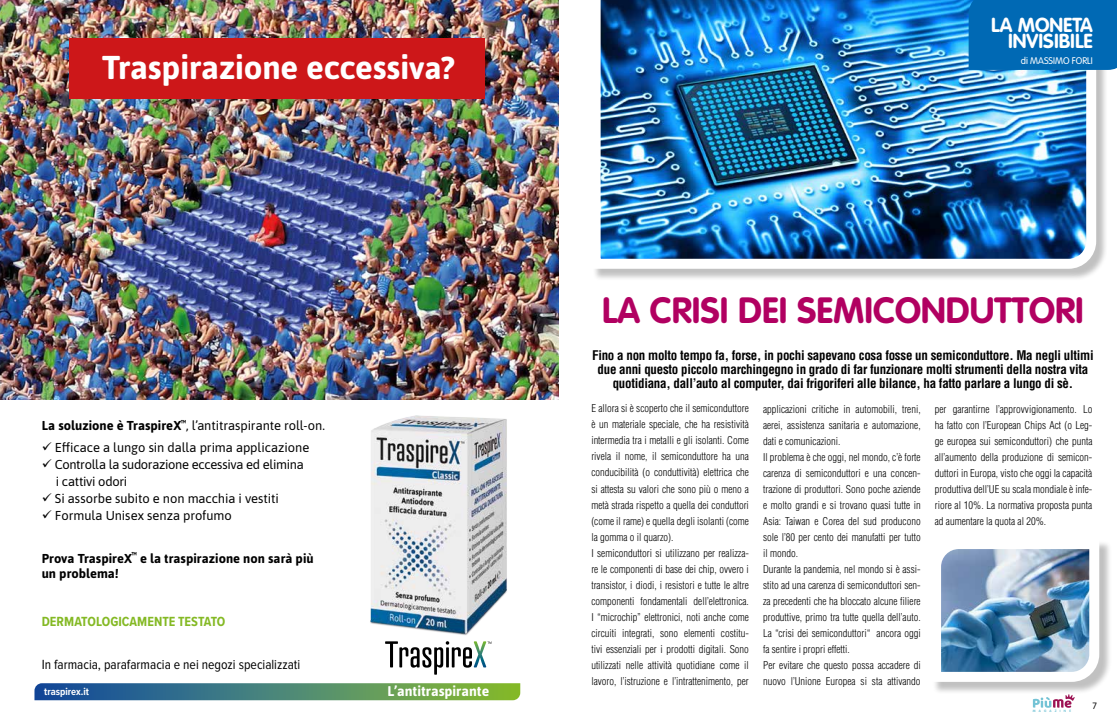
<style>
.page{position:relative;width:1117px;height:723px;background:#fff}
.page>*{position:absolute;margin:0;border:0;box-sizing:border-box;transform-origin:0 0}
.t1{font:700 36px "VAG Rounded";color:#b10061}
.t2{font:700 33px "Asap";letter-spacing:-.005em;color:#fff}
.t3{font:700 20px/16px "VAG Rounded";color:#fff;text-align:right}
.t4{font:700 14px "Asap";color:#fff}
.t5{font:13.7px "Proxima Nova Cond";color:#000}
.t6{font:700 13.7px "Proxima Nova Cond";color:#84b924}
.t7{font:700 condensed 13px/14px "Helvetica";letter-spacing:-.02em;color:#000;text-align:center}
.t8{font:12.9px/17px "Asap";letter-spacing:-.01em;color:#000}
.t9{font:700 12.9px/15.5px "Asap";letter-spacing:.005em;color:#000}
.t10{font:300 condensed 10.5px/16px "Helvetica";color:#000}
.t11{font:700 10.5px "Proxima Nova Cond";color:#fff}
.t12{font:300 9.5px "VAG Rounded";color:#fff}
.t13{font:300 9px "VAG Rounded";color:#000}
.t14{font:700 3.3px "VAG Rounded";letter-spacing:.955em;color:#71c2d5}
.s1{font-size:31.7px}
.s2{font-weight:700}
</style>
<div class="page">
<div style="left:592px;top:0;width:517px;height:281px;background:#000;opacity:.25"></div>
<img style="left:592px;top:0;width:509px;height:274px">
<div style="left:969px;top:0;width:148px;height:70px;background:#0069b4"></div>
<div style="left:932px;top:540px;width:180px;height:154px;background:#000;opacity:.25"></div>
<img style="left:932px;top:540px;width:172px;height:147px">
<svg style="left:1033px;top:694px;width:42px;height:14px"></svg>
<img style="left:0;top:0;width:558px;height:399px">
<div style="left:69px;top:38px;width:416px;height:60px;background:#cd1719"></div>
<svg style="left:34px;top:683px;width:486px;height:18px;background:#558b78"></svg>
<svg style="left:385px;top:641px;width:107px;height:34px"></svg>
<img style="left:370px;top:415px;width:137px;height:220px">
<h2 class="t2" style="left:102px;top:48px;width:354px">Traspirazione eccessi<span class="s1">va?</span></h2>
<p class="t8" style="left:42px;top:416px;width:285px"><span class="s2">La soluzione è TraspireX</span><sup>™</sup>, l’antitraspirante roll-on.</p>
<p class="t8" style="left:42px;top:438px;width:269px">✓ Efficace a lungo sin dalla prima applicazione</p>
<p class="t8" style="left:56px;top:455px;width:249px;text-indent:-14px">✓ Controlla la sudorazione eccessiva ed elimina i cattivi odori</p>
<p class="t8" style="left:42px;top:489px;width:239px">✓ Si assorbe subito e non macchia i vestiti</p>
<p class="t8" style="left:42px;top:506px;width:192px">✓ Formula Unisex senza profumo</p>
<p class="t9" style="left:42px;top:550px;width:274px">Prova TraspireX<sup>™</sup> e la traspirazione non sarà più un problema!</p>
<h3 class="t6" style="left:42px;top:611px;width:185px">DERMATOLOGICAMENTE TESTATO</h3>
<h3 class="t5" style="left:42px;top:656px;width:260px">In farmacia, parafarmacia e nei negozi specializzati</h3>
<p class="t11" style="left:44px;top:684px;width:46px">traspirex.it</p>
<h3 class="t4" style="left:387px;top:683px;width:103px">L’antitraspirante</h3>
<h3 class="t3" style="left:991px;top:17px;width:103px">LA MONETA<br>INVISIBILE</h3>
<p class="t12" style="left:1021px;top:56px;width:74px">di MASSIMO FORLI</p>
<h1 class="t1" style="left:602px;top:290px;width:483px">LA CRISI DEI SEMICONDUTTORI</h1>
<p class="t7" style="left:592px;top:348px;width:503px">Fino a non molto tempo fa, forse, in pochi sapevano cosa fosse un semiconduttore. Ma negli ultimi due anni questo piccolo marchingegno in grado di far funzionare molti strumenti della nostra vita quotidiana, dall’auto al computer, dai frigoriferi alle bilance, ha fatto parlare a lungo di sè.</p>
<p class="t10" style="left:591px;top:401px;width:159px">E allora si è scoperto che il semiconduttore è un materiale speciale, che ha resistività intermedia tra i metalli e gli isolanti. Come rivela il nome, il semiconduttore ha una conducibilità (o conduttività) elettrica che si attesta su valori che sono più o meno a metà strada rispetto a quella dei conduttori (come il rame) e quella degli isolanti (come la gomma o il quarzo).<br>I semiconduttori si utilizzano per realizza&shy;re le componenti di base dei chip, ovvero i transistor, i diodi, i resistori e tutte le altre componenti fondamentali dell’elettronica.<br>I “microchip” elettronici, noti anche come circuiti integrati, sono elementi costitu&shy;tivi essenziali per i prodotti digitali. Sono utilizzati nelle attività quotidiane come il lavoro, l’istruzione e l’intrattenimento, per</p>
<p class="t10" style="left:763px;top:401px;width:159px">applicazioni critiche in automobili, treni, aerei, assistenza sanitaria e automazione, dati e comunicazioni.<br>Il problema è che oggi, nel mondo, c’è forte carenza di semiconduttori e una concen&shy;trazione di produttori. Sono poche aziende e molto grandi e si trovano quasi tutte in Asia: Taiwan e Corea del sud producono sole l’80 per cento dei manufatti per tutto il mondo.<br>Durante la pandemia, nel mondo si è assi&shy;stito ad una carenza di semiconduttori sen&shy;za precedenti che ha bloccato alcune filiere produttive, primo tra tutte quella dell’auto.<br>La “crisi dei semiconduttori“ ancora oggi fa sentire i propri effetti.<br>Per evitare che questo possa accadere di nuovo l’Unione Europea si sta attivando</p>
<p class="t10" style="left:935px;top:401px;width:159px;text-align:justify">per garantirne l’approvvigionamento. Lo ha fatto con l’European Chips Act (o Leg&shy;ge europea sui semiconduttori) che punta all’aumento della produzione di semicon&shy;duttori in Europa, visto che oggi la capacità produttiva dell’UE su scala mondiale è infe&shy;riore al 10%. La normativa proposta punta ad aumentare la quota al 20%.</p>
<p class="t14" style="left:1033px;top:708px;width:39px">MAGAZINE</p>
<p class="t13" style="left:1092px;top:701px;width:6px">7</p>
</div>
